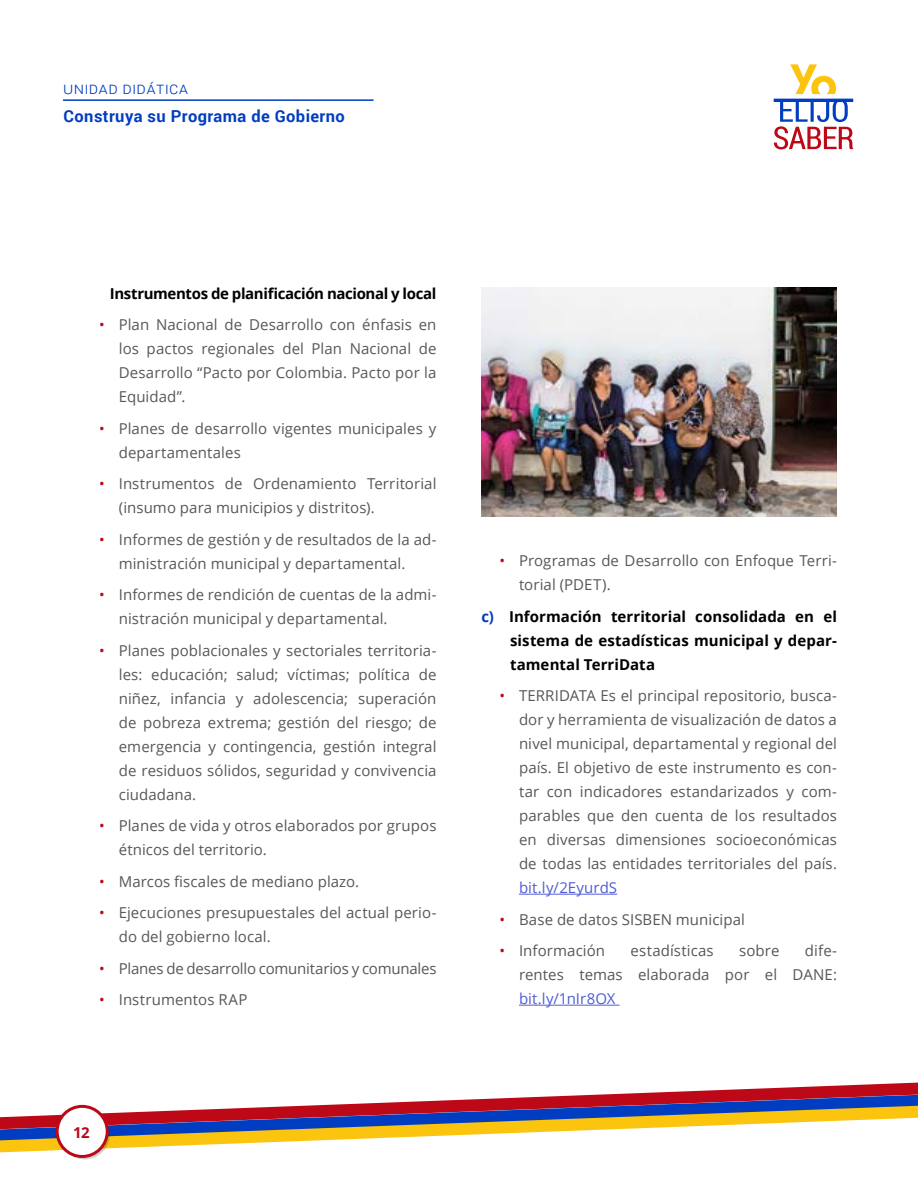
<style>
.page{position:relative;width:918px;height:1188px;background:#fff}
.page>*{position:absolute;margin:0;border:0;box-sizing:border-box;transform-origin:0 0}
.t1{font:700 16.5px "Roboto";letter-spacing:.025em;color:#013dc0}
.t2{font:300 16.5px "Roboto";letter-spacing:.025em;color:#013dc0}
.t3{font:15px/24px "Open Sans";letter-spacing:.005em;color:#575756}
.t4{font:700 15px/24px "Open Sans";color:#000;text-align:justify}
.t5{font:700 15px "Open Sans";letter-spacing:-.025em;color:#000}
.t6{font:15px "Open Sans";letter-spacing:-.015em;color:#575756}
.t7{font:15px "Open Sans";letter-spacing:.005em;color:#4f5cd6}
.t8{font:700 15px "Open Sans";color:#bc0817}
.s1{color:#bc0817}
.s2{color:#013dc0}
</style>
<div class="page">
<svg style="left:0;top:1083px;width:918px;height:69px"></svg>
<svg style="left:60px;top:1109px;width:50px;height:50px"></svg>
<svg style="left:774px;top:64px;width:79px;height:85px"></svg>
<hr style="left:63px;top:99px;width:311px;height:2px;background:#013dc0">
<div style="left:57px;top:1106px;width:50px;height:50px;background:#fff;border-radius:50%"></div>
<div style="left:56px;top:1105px;width:53px;height:53px;border:3px solid #bc0817;border-radius:50%"></div>
<hr style="left:519px;top:894px;width:98px;height:1px;background:#4f5cd6">
<hr style="left:519px;top:1005px;width:101px;height:1px;background:#4f5cd6">
<img style="left:482px;top:287px;width:355px;height:230px">
<p class="t2" style="left:63px;top:77px;width:127px">unidad didática</p>
<p class="t1" style="left:64px;top:104px;width:283px">Construya su Programa de Gobierno</p>
<p class="t5" style="left:110px;top:283px;width:328px">Instrumentos de planificación nacional y local</p>
<p class="t3" style="left:119px;top:312px;width:319px;text-align:justify;text-indent:-20px"><span class="s1">•</span> Plan Nacional de Desarrollo con énfasis en los pactos regionales del Plan Nacional de Desarrollo “Pacto por Colombia. Pacto por la Equidad”.</p>
<p class="t3" style="left:119px;top:416px;width:319px;text-indent:-20px"><span class="s1">•</span> Planes de desarrollo vigentes municipales y departamentales</p>
<p class="t3" style="left:119px;top:471px;width:319px;text-indent:-20px"><span class="s1">•</span> Instrumentos de Ordenamiento Territorial (insumo para municipios y distritos).</p>
<p class="t3" style="left:119px;top:527px;width:319px;text-indent:-20px"><span class="s1">•</span> Informes de gestión y de resultados de la ad&shy;ministración municipal y departamental.</p>
<p class="t3" style="left:119px;top:582px;width:319px;text-indent:-20px"><span class="s1">•</span> Informes de rendición de cuentas de la admi&shy;nistración municipal y departamental.</p>
<p class="t3" style="left:119px;top:638px;width:319px;text-align:justify;text-indent:-20px"><span class="s1">•</span> Planes poblacionales y sectoriales territoria&shy;les: educación; salud; víctimas; política de niñez, infancia y adolescencia; superación de pobreza extrema; gestión del riesgo; de emergencia y contingencia, gestión integral de residuos sólidos, seguridad y convivencia ciudadana.</p>
<p class="t3" style="left:119px;top:813px;width:319px;text-indent:-20px"><span class="s1">•</span> Planes de vida y otros elaborados por grupos étnicos del territorio.</p>
<p class="t3" style="left:99px;top:869px;width:261px"><span class="s1">•</span> Marcos fiscales de mediano plazo.</p>
<p class="t3" style="left:119px;top:900px;width:319px;text-indent:-20px"><span class="s1">•</span> Ejecuciones presupuestales del actual perio&shy;do del gobierno local.</p>
<p class="t6" style="left:99px;top:958px;width:339px"><span class="s1">•</span> Planes de desarrollo comunitarios y comunales</p>
<p class="t3" style="left:99px;top:987px;width:150px"><span class="s1">•</span> Instrumentos RAP</p>
<p class="t3" style="left:519px;top:548px;width:319px;text-indent:-20px"><span class="s1">•</span> Programas de Desarrollo con Enfoque Terri&shy;torial (PDET).</p>
<p class="t4" style="left:510px;top:604px;width:328px;text-indent:-28px"><span class="s2">c)</span> Información territorial consolidada en el sistema de estadísticas municipal y depar&shy;tamental TerriData</p>
<p class="t3" style="left:519px;top:683px;width:320px;text-align:justify;text-indent:-20px"><span class="s1">•</span> TERRIDATA Es el principal repositorio, busca&shy;dor y herramienta de visualización de datos a nivel municipal, departamental y regional del país. El objetivo de este instrumento es con&shy;tar con indicadores estandarizados y com&shy;parables que den cuenta de los resultados en diversas dimensiones socioeconómicas de todas las entidades territoriales del país.</p>
<p class="t7" style="left:519px;top:877px;width:100px">bit.ly/2EyurdS</p>
<p class="t3" style="left:500px;top:907px;width:247px"><span class="s1">•</span> Base de datos SISBEN municipal</p>
<p class="t3" style="left:500px;top:938px;width:107px"><span class="s1">•</span> Información</p>
<p class="t3" style="left:631px;top:938px;width:85px">estadísticas</p>
<p class="t3" style="left:739px;top:938px;width:42px">sobre</p>
<p class="t3" style="left:519px;top:938px;width:320px;text-align:right">dife-<br>rentes temas elaborada por el DANE:</p>
<p class="t7" style="left:519px;top:988px;width:98px">bit.ly/1nIr8OX</p>
<p class="t8" style="left:73px;top:1122px;width:18px">12</p>
</div>
